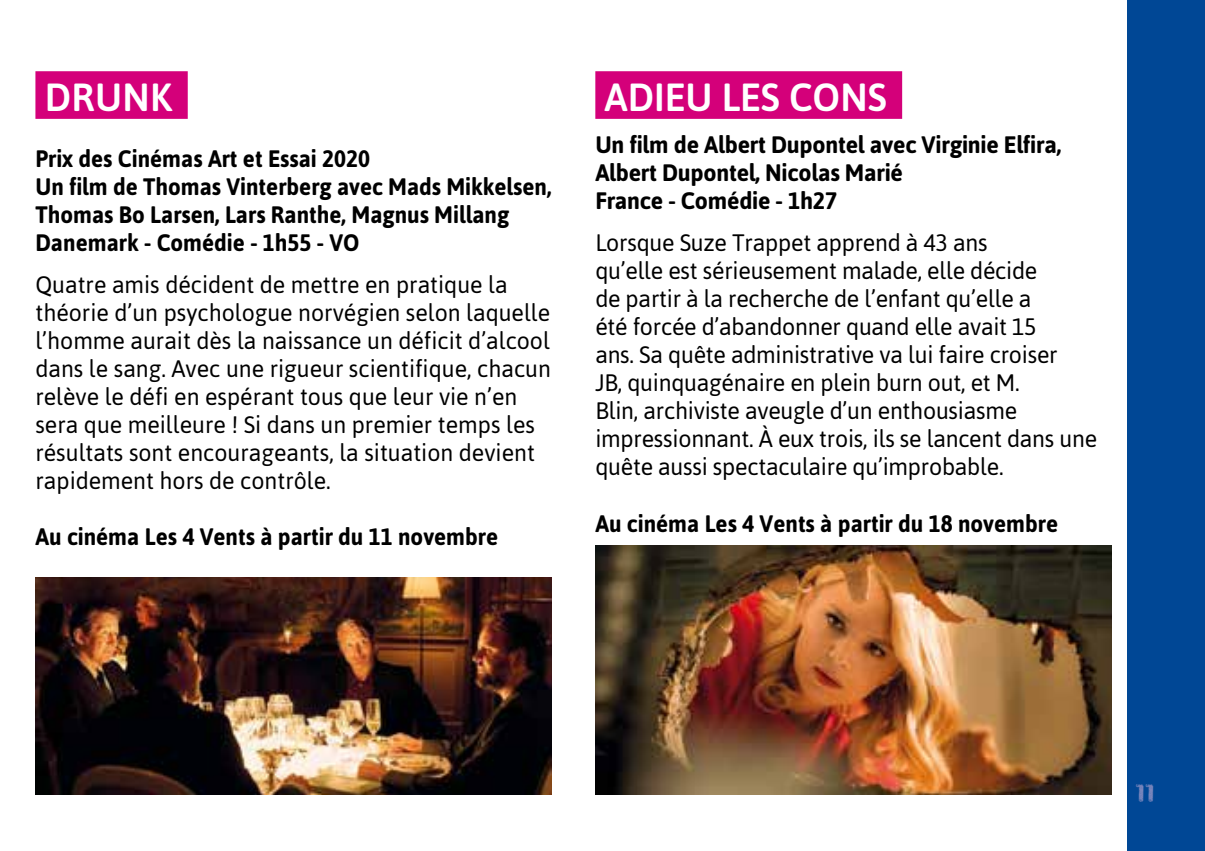
<style>
.page{position:relative;width:1205px;height:851px;background:#fff}
.page>*{position:absolute;margin:0;border:0;box-sizing:border-box;transform-origin:0 0}
.t1{font:500 39.25px "Asap";color:#fff}
.t2{font:27px "HVD Poster";color:#7b86bc}
.t3{font:23.75px/28px "Asap";letter-spacing:-.01em;color:#000}
.t4{font:700 23.75px/28px "Asap";color:#000;scale:.94 1}
.t5{font:700 23.75px/28px "Asap";color:#000}
</style>
<div class="page">
<div style="left:1127px;top:0;width:78px;height:850px;background:#004795"></div>
<div style="left:595px;top:72px;width:307px;height:46px;background:#d4007a"></div>
<div style="left:35px;top:72px;width:153px;height:46px;background:#d4007a"></div>
<img style="left:35px;top:578px;width:516px;height:216px">
<img style="left:595px;top:545px;width:516px;height:249px">
<h1 class="t1" style="left:45px;top:71px;width:129px">DRUNK</h1>
<p class="t4" style="left:35px;top:144px;width:550px">Prix des Cinémas Art et Essai 2020<br>Un film de Thomas Vinterberg avec Mads Mikkelsen, Thomas Bo Larsen, Lars Ranthe, Magnus Millang Danemark - Comédie - 1h55 - VO</p>
<p class="t3" style="left:35px;top:270px;width:517px">Quatre amis décident de mettre en pratique la théorie d’un psychologue norvégien selon laquelle l’homme aurait dès la naissance un déficit d’alcool dans le sang. Avec une rigueur scientifique, chacun relève le défi en espérant tous que leur vie n’en sera que meilleure ! Si dans un premier temps les résultats sont encourageants, la situation devient rapidement hors de contrôle.</p>
<p class="t4" style="left:35px;top:522px;width:494px">Au cinéma Les 4 Vents à partir du 11 novembre</p>
<h1 class="t1" style="left:604px;top:71px;width:284px">ADIEU LES CONS</h1>
<p class="t5" style="left:595px;top:130px;width:467px">Un film de Albert Dupontel avec Virginie Elfira,<br>Albert Dupontel, Nicolas Marié<br>France - Comédie - 1h27</p>
<p class="t3" style="left:595px;top:228px;width:503px">Lorsque Suze Trappet apprend à 43 ans<br>qu’elle est sérieusement malade, elle décide<br>de partir à la recherche de l’enfant qu’elle a<br>été forcée d’abandonner quand elle avait 15<br>ans. Sa quête administrative va lui faire croiser<br>JB, quinquagénaire en plein burn out, et M.<br>Blin, archiviste aveugle d’un enthousiasme impressionnant. À eux trois, ils se lancent dans une quête aussi spectaculaire qu’improbable.</p>
<p class="t4" style="left:595px;top:508px;width:494px">Au cinéma Les 4 Vents à partir du 18 novembre</p>
<p class="t2" style="left:1135px;top:780px;width:20px">11</p>
</div>
